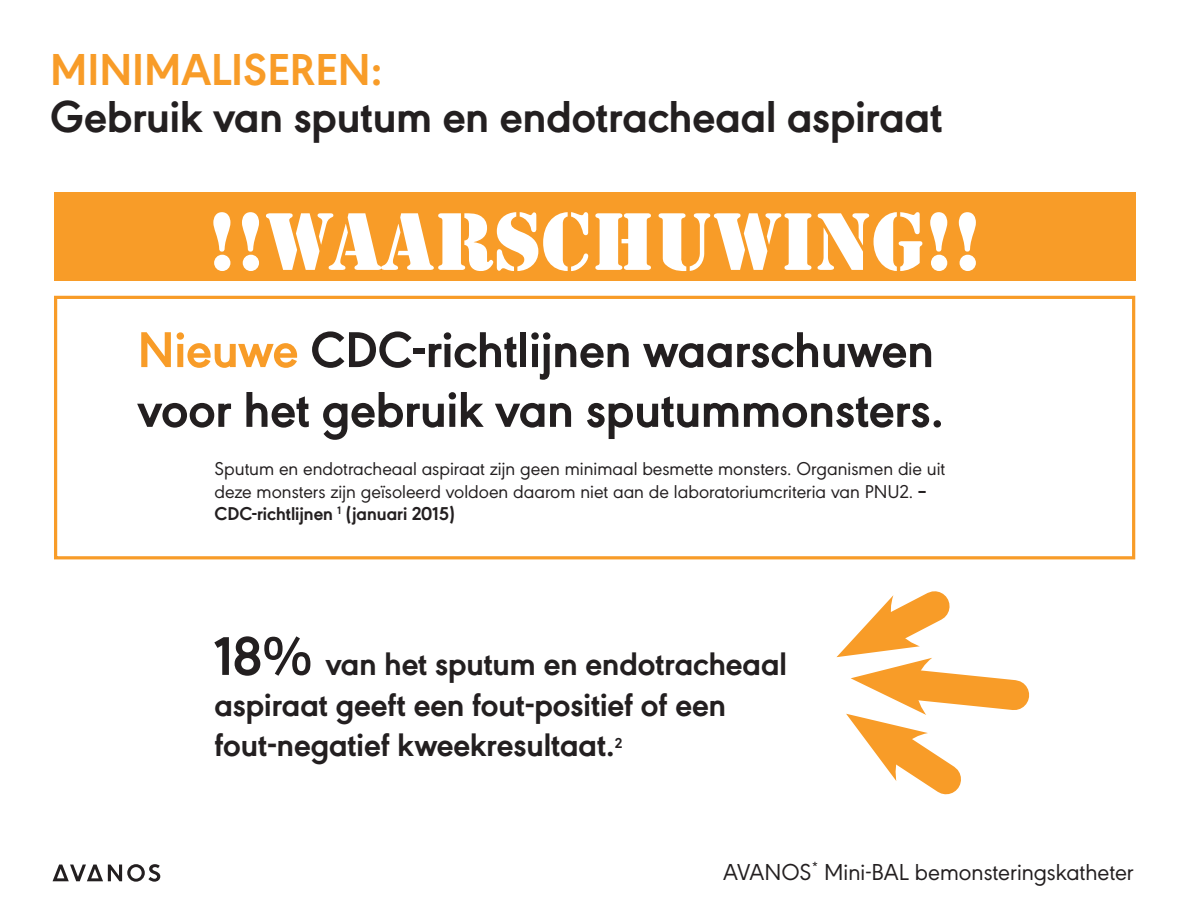
<style>
.page{position:relative;width:1188px;height:918px;background:#fff}
.page>*{position:absolute;margin:0;border:0;box-sizing:border-box;transform-origin:0 0}
.t1{font:700 52.2px/59.7px "Avanos Sans";color:#231f20}
.t2{font:700 46.5px "Avanos Sans";color:#231f20}
.t3{font:700 46.5px "Avanos Sans";color:#f89c28}
.t4{font:700 33.9px/40.7px "Avanos Sans";color:#231f20}
.t5{font:24px "Avanos Sans";color:#231f20}
.t6{font:19.35px/22.5px "Avanos Sans";color:#231f20}
.t7{font:700 14.85px "Avanos Sans";color:#231f20}
.s1{color:#f89c28}
.s2{font-weight:700}
.s3{font-size:56.55px}
</style>
<div class="page">
<svg style="left:836px;top:591px;width:194px;height:204px"></svg>
<div style="left:54px;top:296px;width:1081px;height:263px;border:3px solid #f89c28"></div>
<div style="left:54px;top:192px;width:1081px;height:89px;background:#f89c28"></div>
<svg style="left:53px;top:864px;width:107px;height:18px"></svg>
<svg style="left:213px;top:212px;width:763px;height:59px"></svg>
<h2 class="t3" style="left:50px;top:35px;width:334px">MINIMALISEREN:</h2>
<h2 class="t2" style="left:50px;top:81px;width:894px">Gebruik van sputum en endotracheaal aspiraat</h2>
<h1 class="t1" style="left:138px;top:316px;width:808px"><span class="s1">Nieuwe</span> CDC-richtlijnen waarschuwen voor het gebruik van sputummonsters.</h1>
<p class="t6" style="left:215px;top:456px;width:732px">Sputum en endotracheaal aspiraat zijn geen minimaal besmette monsters. Organismen die uit deze monsters zijn geïsoleerd voldoen daarom niet aan de laboratoriumcriteria van PNU2. <span class="s2">–<br>CDC-richtlijnen</span> <sup>1</sup> <span class="s2">(januari 2015)</span></p>
<h3 class="t4" style="left:215px;top:641px;width:574px"><span class="s3">18%</span> van het sputum en endotracheaal aspiraat geeft een fout-positief of een fout-negatief kweekresultaat.</h3>
<p class="t7" style="left:615px;top:732px;width:9px">2</p>
<p class="t5" style="left:723px;top:855px;width:412px">AVANOS<sup>*</sup> Mini-BAL bemonsteringskatheter</p>
</div>
